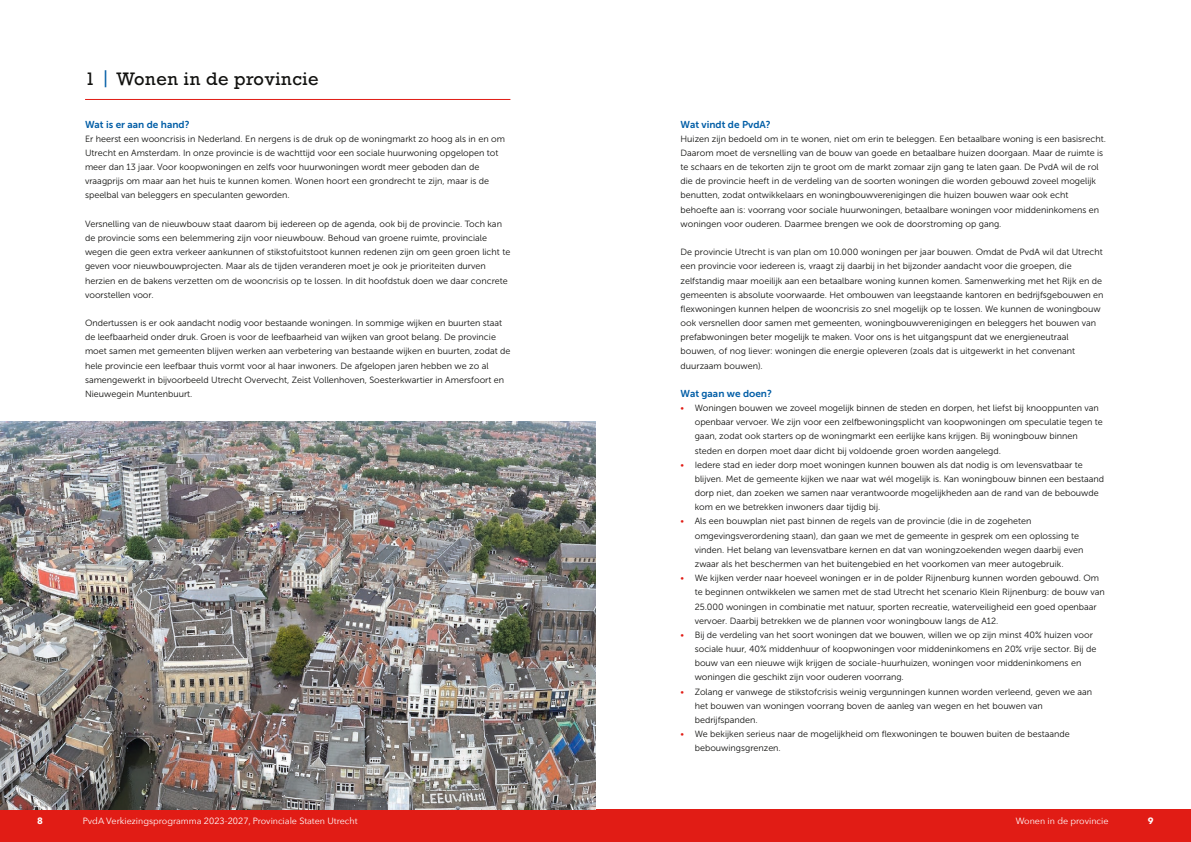
<style>
.page{position:relative;width:1191px;height:842px;background:#fff}
.page>*{position:absolute;margin:0;border:0;box-sizing:border-box;transform-origin:0 0}
.heading{font:17px "Rockwell";letter-spacing:.03em;color:#11110f}
.tussenkopjes{font:10px "Museo Sans 700";color:#005da6}
.bodytekst{font:9px/14.2px "Museo Sans 300";color:#11110f}
.subheading{font:9px "Avenir Next";color:#fff}
.t1{font:700 9px "Avenir Next";color:#fff}
.s1{color:#005da6}
.s2{color:#e11c15}
</style>
<div class="page">
<div style="left:0;top:809px;width:595px;height:33px;background:#e11c15"></div>
<div style="left:595px;top:809px;width:596px;height:33px;background:#e11c15"></div>
<hr style="left:85px;top:99px;width:425px;height:1px;background:#e11c15">
<img style="left:0;top:421px;width:595px;height:388px">
<p class="heading" style="left:85px;top:68px;width:235px">1 <span class="s1">|</span> Wonen in de provincie</p>
<p class="tussenkopjes" style="left:85px;top:119px;width:106px">Wat is er aan de hand?</p>
<p class="bodytekst" style="left:85px;top:132px;width:421px">Er heerst een wooncrisis in Nederland. En nergens is de druk op de woningmarkt zo hoog als in en om Utrecht en Amsterdam. In onze provincie is de wachttijd voor een sociale huurwoning opgelopen tot meer dan 13 jaar. Voor koopwoningen en zelfs voor huurwoningen wordt meer geboden dan de vraagprijs om maar aan het huis te kunnen komen. Wonen hoort een grondrecht te zijn, maar is de speelbal van beleggers en speculanten geworden.</p>
<p class="bodytekst" style="left:85px;top:217px;width:427px">Versnelling van de nieuwbouw staat daarom bij iedereen op de agenda, ook bij de provincie. Toch kan de provincie soms een belemmering zijn voor nieuwbouw. Behoud van groene ruimte, provinciale wegen die geen extra verkeer aankunnen of stikstofuitstoot kunnen redenen zijn om geen groen licht te geven voor nieuwbouwprojecten. Maar als de tijden veranderen moet je ook je prioriteiten durven herzien en de bakens verzetten om de wooncrisis op te lossen. In dit hoofdstuk doen we daar concrete voorstellen voor.</p>
<p class="bodytekst" style="left:85px;top:316px;width:427px">Ondertussen is er ook aandacht nodig voor bestaande woningen. In sommige wijken en buurten staat de leefbaarheid onder druk. Groen is voor de leefbaarheid van wijken van groot belang. De provincie moet samen met gemeenten blijven werken aan verbetering van bestaande wijken en buurten, zodat de hele provincie een leefbaar thuis vormt voor al haar inwoners. De afgelopen jaren hebben we zo al samengewerkt in bijvoorbeeld Utrecht Overvecht, Zeist Vollenhoven, Soesterkwartier in Amersfoort en Nieuwegein Muntenbuurt.</p>
<p class="tussenkopjes" style="left:680px;top:119px;width:92px">Wat vindt de PvdA?</p>
<p class="bodytekst" style="left:680px;top:132px;width:427px">Huizen zijn bedoeld om in te wonen, niet om erin te beleggen. Een betaalbare woning is een basisrecht.<br>Daarom moet de versnelling van de bouw van goede en betaalbare huizen doorgaan. Maar de ruimte is te schaars en de tekorten zijn te groot om de markt zomaar zijn gang te laten gaan. De PvdA wil de rol die de provincie heeft in de verdeling van de soorten woningen die worden gebouwd zoveel mogelijk benutten, zodat ontwikkelaars en woningbouwverenigingen die huizen bouwen waar ook echt behoefte aan is: voorrang voor sociale huurwoningen, betaalbare woningen voor middeninkomens en woningen voor ouderen. Daarmee brengen we ook de doorstroming op gang.</p>
<p class="bodytekst" style="left:680px;top:245px;width:424px">De provincie Utrecht is van plan om 10.000 woningen per jaar bouwen. Omdat de PvdA wil dat Utrecht een provincie voor iedereen is, vraagt zij daarbij in het bijzonder aandacht voor die groepen, die zelfstandig maar moeilijk aan een betaalbare woning kunnen komen. Samenwerking met het Rijk en de gemeenten is absolute voorwaarde. Het ombouwen van leegstaande kantoren en bedrijfsgebouwen en flexwoningen kunnen helpen de wooncrisis zo snel mogelijk op te lossen. We kunnen de woningbouw ook versnellen door samen met gemeenten, woningbouwverenigingen en beleggers het bouwen van prefabwoningen beter mogelijk te maken. Voor ons is het uitgangspunt dat we energieneutraal bouwen, of nog liever: woningen die energie opleveren (zoals dat is uitgewerkt in het convenant duurzaam bouwen).</p>
<p class="tussenkopjes" style="left:680px;top:388px;width:93px">Wat gaan we doen?</p>
<p class="bodytekst" style="left:694px;top:401px;width:409px;text-indent:-14px"><span class="s2">•</span> Woningen bouwen we zoveel mogelijk binnen de steden en dorpen, het liefst bij knooppunten van openbaar vervoer. We zijn voor een zelfbewoningsplicht van koopwoningen om speculatie tegen te gaan, zodat ook starters op de woningmarkt een eerlijke kans krijgen. Bij woningbouw binnen steden en dorpen moet daar dicht bij voldoende groen worden aangelegd.</p>
<p class="bodytekst" style="left:694px;top:458px;width:411px;text-indent:-14px"><span class="s2">•</span> Iedere stad en ieder dorp moet woningen kunnen bouwen als dat nodig is om levensvatbaar te blijven. Met de gemeente kijken we naar wat wél mogelijk is. Kan woningbouw binnen een bestaand dorp niet, dan zoeken we samen naar verantwoorde mogelijkheden aan de rand van de bebouwde kom en we betrekken inwoners daar tijdig bij.</p>
<p class="bodytekst" style="left:694px;top:514px;width:390px;text-indent:-14px"><span class="s2">•</span> Als een bouwplan niet past binnen de regels van de provincie (die in de zogeheten omgevingsverordening staan), dan gaan we met de gemeente in gesprek om een oplossing te vinden. Het belang van levensvatbare kernen en dat van woningzoekenden wegen daarbij even zwaar als het beschermen van het buitengebied en het voorkomen van meer autogebruik.</p>
<p class="bodytekst" style="left:694px;top:571px;width:411px;text-indent:-14px"><span class="s2">•</span> We kijken verder naar hoeveel woningen er in de polder Rijnenburg kunnen worden gebouwd. Om te beginnen ontwikkelen we samen met de stad Utrecht het scenario Klein Rijnenburg: de bouw van 25.000 woningen in combinatie met natuur, sporten recreatie, waterveiligheid een goed openbaar vervoer. Daarbij betrekken we de plannen voor woningbouw langs de A12.</p>
<p class="bodytekst" style="left:694px;top:628px;width:403px;text-indent:-14px"><span class="s2">•</span> Bij de verdeling van het soort woningen dat we bouwen, willen we op zijn minst 40% huizen voor sociale huur, 40% middenhuur of koopwoningen voor middeninkomens en 20% vrije sector. Bij de bouw van een nieuwe wijk krijgen de sociale-huurhuizen, woningen voor middeninkomens en woningen die geschikt zijn voor ouderen voorrang.</p>
<p class="bodytekst" style="left:694px;top:684px;width:399px;text-indent:-14px"><span class="s2">•</span> Zolang er vanwege de stikstofcrisis weinig vergunningen kunnen worden verleend, geven we aan het bouwen van woningen voorrang boven de aanleg van wegen en het bouwen van bedrijfspanden.</p>
<p class="bodytekst" style="left:694px;top:727px;width:377px;text-indent:-14px"><span class="s2">•</span> We bekijken serieus naar de mogelijkheid om flexwoningen te bouwen buiten de bestaande bebouwingsgrenzen.</p>
<p class="t1" style="left:37px;top:813px;width:7px">8</p>
<p class="subheading" style="left:83px;top:813px;width:276px">PvdA Verkiezingsprogramma 2023-2027, Provinciale Staten Utrecht</p>
<p class="subheading" style="left:1015px;top:813px;width:94px">Wonen in de provincie</p>
<p class="t1" style="left:1148px;top:813px;width:7px">9</p>
</div>
